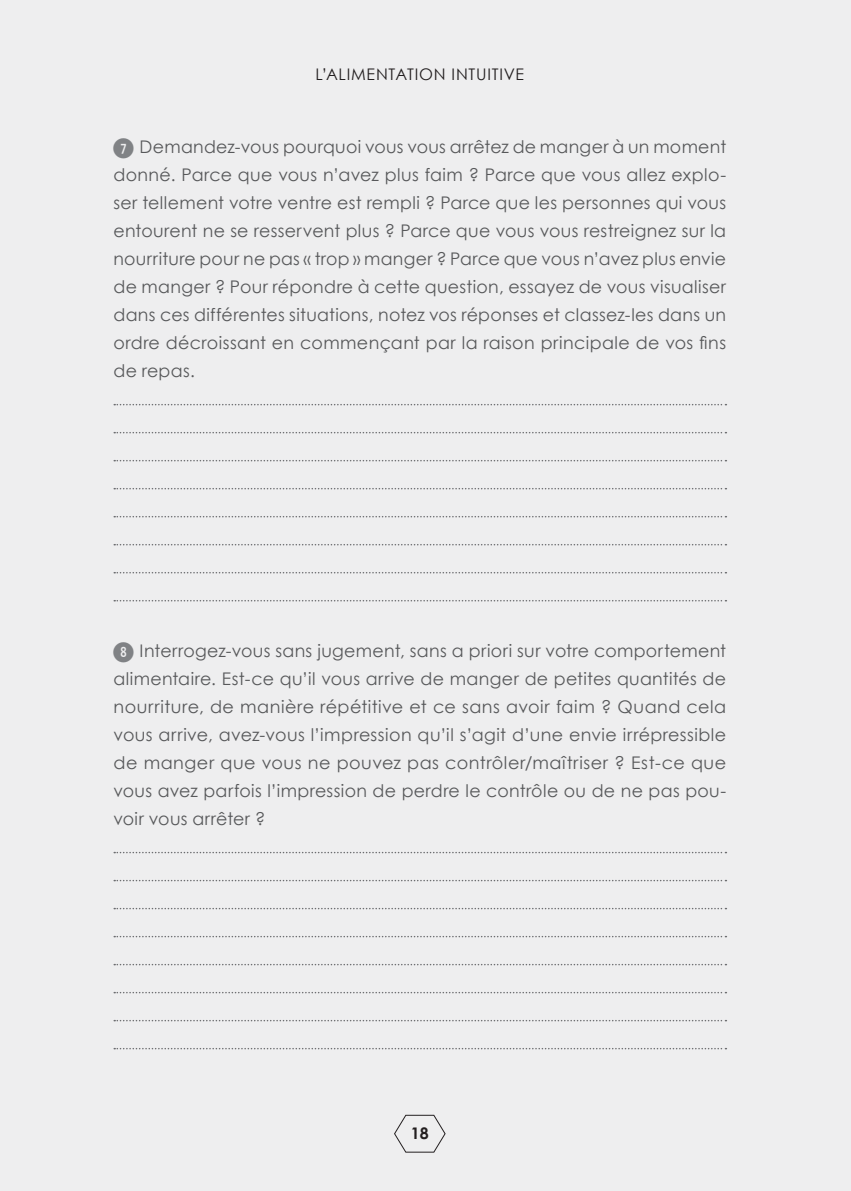
<style>
.page{position:relative;width:851px;height:1191px;background:#fff}
.page>*{position:absolute;margin:0;border:0;box-sizing:border-box;transform-origin:0 0}
.t1{font:17.4px/28px "Century Gothic";letter-spacing:.02em;color:#57585a;text-align:justify}
.t2{font:16px "Century Gothic";color:#231f20}
.t3{font:700 16px "Century Gothic";color:#231f20}
</style>
<div class="page">
<div style="left:0;top:0;width:850px;height:1191px;background:#eeeeef"></div>
<svg style="left:394px;top:1114px;width:52px;height:39px"></svg>
<svg style="left:114px;top:432px;width:612px;height:1px"></svg>
<svg style="left:114px;top:404px;width:612px;height:1px"></svg>
<svg style="left:114px;top:460px;width:612px;height:1px"></svg>
<svg style="left:114px;top:488px;width:612px;height:1px"></svg>
<svg style="left:114px;top:516px;width:612px;height:1px"></svg>
<svg style="left:114px;top:544px;width:612px;height:1px"></svg>
<svg style="left:114px;top:572px;width:612px;height:1px"></svg>
<svg style="left:114px;top:600px;width:612px;height:1px"></svg>
<svg style="left:114px;top:880px;width:612px;height:1px"></svg>
<svg style="left:114px;top:852px;width:612px;height:1px"></svg>
<svg style="left:114px;top:908px;width:612px;height:1px"></svg>
<svg style="left:114px;top:936px;width:612px;height:1px"></svg>
<svg style="left:114px;top:964px;width:612px;height:1px"></svg>
<svg style="left:114px;top:992px;width:612px;height:1px"></svg>
<svg style="left:114px;top:1020px;width:612px;height:1px"></svg>
<svg style="left:114px;top:1048px;width:612px;height:1px"></svg>
<p class="t2" style="left:315px;top:64px;width:22px">L’alimentation</p>
<p class="t2" style="left:451px;top:64px;width:9px">intuitive</p>
<p class="t1" style="left:113px;top:132px;width:614px;text-indent:26px">Demandez-vous pourquoi vous vous arrêtez de manger à un moment donné. Parce que vous n’avez plus faim ? Parce que vous allez explo&shy;ser tellement votre ventre est rempli ? Parce que les personnes qui vous entourent ne se resservent plus ? Parce que vous vous restreignez sur la nourriture pour ne pas « trop » manger ? Parce que vous n’avez plus envie de manger ? Pour répondre à cette question, essayez de vous visualiser dans ces différentes situations, notez vos réponses et classez-les dans un ordre décroissant en commençant par la raison principale de vos fins de repas.</p>
<p class="t1" style="left:113px;top:636px;width:614px;text-indent:26px">Interrogez-vous sans jugement, sans a priori sur votre comportement alimentaire. Est-ce qu’il vous arrive de manger de petites quantités de nourriture, de manière répétitive et ce sans avoir faim ? Quand cela vous arrive, avez-vous l’impression qu’il s’agit d’une envie irrépressible de manger que vous ne pouvez pas contrôler/maîtriser ? Est-ce que vous avez parfois l’impression de perdre le contrôle ou de ne pas pou&shy;voir vous arrêter ?</p>
<p class="t3" style="left:411px;top:1123px;width:19px">18</p>
</div>
